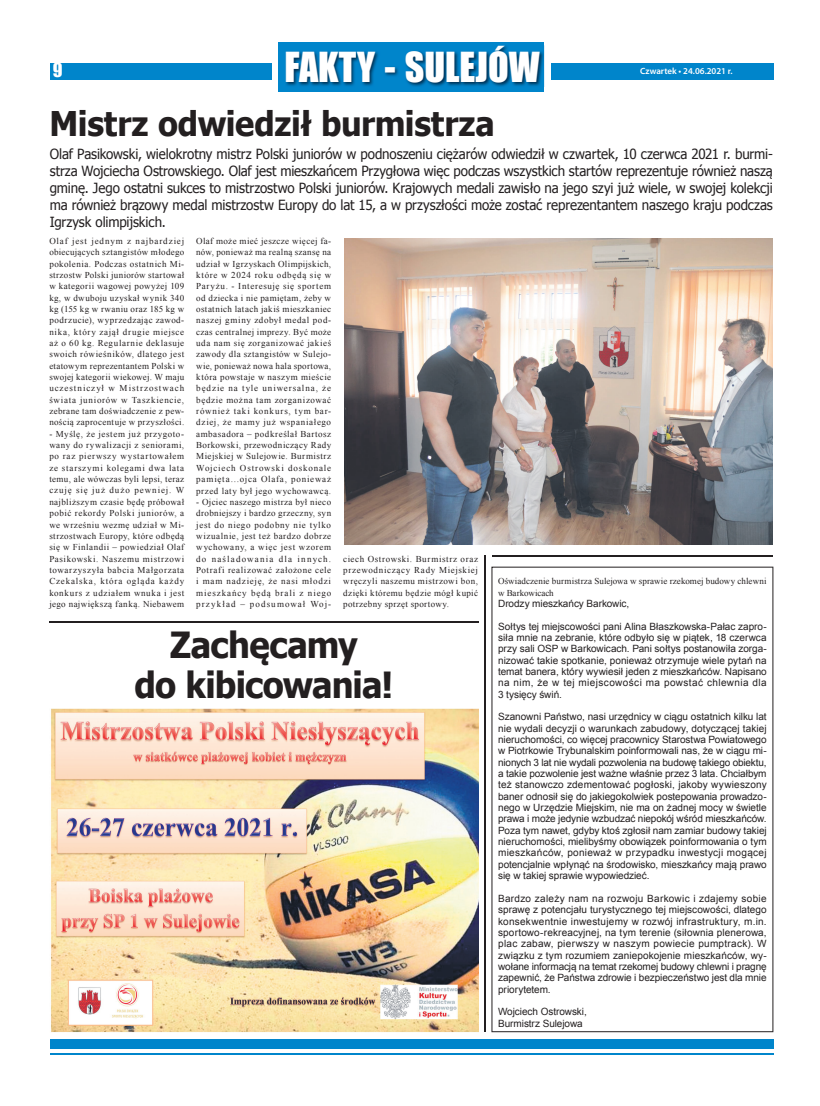
<style>
.page{position:relative;width:820px;height:1106px;background:#fff}
.page>*{position:absolute;margin:0;border:0;box-sizing:border-box;transform-origin:0 0}
.t1{font:38px "Impact";color:#fff}
.t2{font:700 36px/39.7px "Tahoma";letter-spacing:-.025em;color:#231f20;text-align:center;scale:.95 1}
.t3{font:700 34px "Tahoma";letter-spacing:-.01em;color:#231f20;scale:.95 1}
.t4{font:18px "Impact";color:#fff}
.t5{font:14px/17px "Tahoma";letter-spacing:-.005em;color:#231f20;text-align:justify;scale:.95 1}
.t6{font:10px/11.3px "Arial";letter-spacing:-.005em;color:#231f20;text-align:justify}
.t7{font:9px/11.3px "Times New Roman";letter-spacing:.04em;color:#231f20;text-align:justify}
.t8{font:9px/11.3px "Times New Roman";letter-spacing:.005em;color:#231f20}
.t9{font:600 9px "Myriad Pro";color:#fff}
</style>
<div class="page">
<div style="left:50px;top:63px;width:722px;height:16px;background:#0085cb"></div>
<hr style="left:50px;top:1053px;width:723px;height:1px;background:#0085cb">
<div style="left:50px;top:1039px;width:723px;height:10px;background:#0085cb"></div>
<div style="left:272px;top:49px;width:279px;height:50px;background:#fff"></div>
<div style="left:278px;top:42px;width:266px;height:49px;background:#0085cb"></div>
<img style="left:544px;top:49px;width:1px;height:38px">
<img style="left:286px;top:46px;width:258px;height:41px">
<img style="left:344px;top:238px;width:428px;height:306px">
<hr style="left:49px;top:621px;width:429px;height:1px;background:#231f20">
<hr style="left:492px;top:556px;width:280px;height:1px;background:#231f20">
<img style="left:51px;top:708px;width:427px;height:324px">
<hr style="left:484px;top:556px;width:1px;height:476px;background:#231f20">
<svg style="left:491px;top:566px;width:282px;height:466px"></svg>
<h3 class="t4" style="left:53px;top:56px;width:11px">9</h3>
<h1 class="t1" style="left:284px;top:37px;width:256px">FAKTY - SULEJÓW</h1>
<h3 class="t3" style="left:50px;top:100px;width:470px">Mistrz odwiedził burmistrza</h3>
<p class="t9" style="left:640px;top:65px;width:94px">Czwartek • 24.06.2021 r.</p>
<p class="t5" style="left:50px;top:145px;width:762px">Olaf Pasikowski, wielokrotny mistrz Polski juniorów w podnoszeniu ciężarów odwiedził w czwartek, 10 czerwca 2021 r. burmi&shy;strza Wojciecha Ostrowskiego. Olaf jest mieszkańcem Przygłowa więc podczas wszystkich startów reprezentuje również naszą gminę. Jego ostatni sukces to mistrzostwo Polski juniorów. Krajowych medali zawisło na jego szyi już wiele, w swojej kolekcji ma również brązowy medal mistrzostw Europy do lat 15, a w przyszłości może zostać reprezentantem naszego kraju podczas Igrzysk olimpijskich.</p>
<p class="t7" style="left:49px;top:235px;width:136px">Olaf jest jednym z najbardziej obiecujących sztangistów młodego pokolenia. Podczas ostatnich Mi&shy;strzostw Polski juniorów startował w kategorii wagowej powyżej 109 kg, w dwuboju uzyskał wynik 340 kg (155 kg w rwaniu oraz 185 kg w podrzucie), wyprzedzając zawod&shy;nika, który zajął drugie miejsce aż o 60 kg. Regularnie deklasuje swoich rówieśników, dlatego jest etatowym reprezentantem Polski w swojej kategorii wiekowej. W maju uczestniczył w Mistrzostwach świata juniorów w Taszkiencie, zebrane tam doświadczenie z pew&shy;nością zaprocentuje w przyszłości.</p>
<p class="t7" style="left:49px;top:428px;width:136px">- Myślę, że jestem już przygoto&shy;wany do rywalizacji z seniorami, po raz pierwszy wystartowałem ze starszymi kolegami dwa lata temu, ale wówczas byli lepsi, teraz czuję się już dużo pewniej. W najbliższym czasie będę próbował pobić rekordy Polski juniorów, a we wrześniu wezmę udział w Mi&shy;strzostwach Europy, które odbędą się w Finlandii – powiedział Olaf Pasikowski. Naszemu mistrzowi towarzyszyła babcia Małgorzata Czekalska, która ogląda każdy konkurs z udziałem wnuka i jest jego największą fanką. Niebawem</p>
<p class="t7" style="left:196px;top:235px;width:136px">Olaf może mieć jeszcze więcej fa&shy;nów, ponieważ ma realną szansę na udział w Igrzyskach Olimpijskich, które w 2024 roku odbędą się w Paryżu. - Interesuję się sportem od dziecka i nie pamiętam, żeby w ostatnich latach jakiś mieszkaniec naszej gminy zdobył medal pod&shy;czas centralnej imprezy. Być może uda nam się zorganizować jakieś zawody dla sztangistów w Sulejo&shy;wie, ponieważ nowa hala sportowa, która powstaje w naszym mieście będzie na tyle uniwersalna, że będzie można tam zorganizować również taki konkurs, tym bar&shy;dziej, że mamy już wspaniałego ambasadora – podkreślał Bartosz Borkowski, przewodniczący Rady Miejskiej w Sulejowie. Burmistrz Wojciech Ostrowski doskonale pamięta…ojca Olafa, ponieważ przed laty był jego wychowawcą.</p>
<p class="t7" style="left:196px;top:496px;width:136px">- Ojciec naszego mistrza był nieco drobniejszy i bardzo grzeczny, syn jest do niego podobny nie tylko wizualnie, jest też bardzo dobrze wychowany, a więc jest wzorem do naśladowania dla innych.<br>Potrafi realizować założone cele i mam nadzieję, że nasi młodzi mieszkańcy będą brali z niego przykład – podsumował Woj-</p>
<p class="t7" style="left:343px;top:553px;width:136px">ciech Ostrowski. Burmistrz oraz przewodniczący Rady Miejskiej wręczyli naszemu mistrzowi bon, dzięki któremu będzie mógł kupić potrzebny sprzęt sportowy.</p>
<h2 class="t2" style="left:134px;top:622px;width:274px">Zachęcamy<br>do kibicowania!</h2>
<p class="t8" style="left:498px;top:575px;width:270px">Oświadczenie burmistrza Sulejowa w sprawie rzekomej budowy chlewni w Barkowicach</p>
<p class="t6" style="left:498px;top:598px;width:133px">Drodzy mieszkańcy Barkowic,</p>
<p class="t6" style="left:498px;top:620px;width:270px">Sołtys tej miejscowości pani Alina Błaszkowska-Pałac zapro&shy;siła mnie na zebranie, które odbyło się w piątek, 18 czerwca przy sali OSP w Barkowicach. Pani sołtys postanowiła zorga&shy;nizować takie spotkanie, ponieważ otrzymuje wiele pytań na temat banera, który wywiesił jeden z mieszkańców. Napisano na nim, że w tej miejscowości ma powstać chlewnia dla 3 tysięcy świń.</p>
<p class="t6" style="left:498px;top:711px;width:270px">Szanowni Państwo, nasi urzędnicy w ciągu ostatnich kilku lat nie wydali decyzji o warunkach zabudowy, dotyczącej takiej nieruchomości, co więcej pracownicy Starostwa Powiatowego w Piotrkowie Trybunalskim poinformowali nas, że w ciągu mi&shy;nionych 3 lat nie wydali pozwolenia na budowę takiego obiektu, a takie pozwolenie jest ważne właśnie przez 3 lata. Chciałbym też stanowczo zdementować pogłoski, jakoby wywieszony baner odnosił się do jakiegokolwiek postepowania prowadzo&shy;nego w Urzędzie Miejskim, nie ma on żadnej mocy w świetle prawa i może jedynie wzbudzać niepokój wśród mieszkańców.<br>Poza tym nawet, gdyby ktoś zgłosił nam zamiar budowy takiej nieruchomości, mielibyśmy obowiązek poinformowania o tym mieszkańców, ponieważ w przypadku inwestycji mogącej potencjalnie wpłynąć na środowisko, mieszkańcy mają prawo się w takiej sprawie wypowiedzieć.</p>
<p class="t6" style="left:498px;top:892px;width:270px">Bardzo zależy nam na rozwoju Barkowic i zdajemy sobie sprawę z potencjału turystycznego tej miejscowości, dlatego konsekwentnie inwestujemy w rozwój infrastruktury, m.in. sportowo-rekreacyjnej, na tym terenie (siłownia plenerowa, plac zabaw, pierwszy w naszym powiecie pumptrack). W związku z tym rozumiem zaniepokojenie mieszkańców, wy&shy;wołane informacją na temat rzekomej budowy chlewni i pragnę zapewnić, że Państwa zdrowie i bezpieczeństwo jest dla mnie priorytetem.</p>
<p class="t6" style="left:498px;top:1006px;width:90px">Wojciech Ostrowski,<br>Burmistrz Sulejowa</p>
</div>
